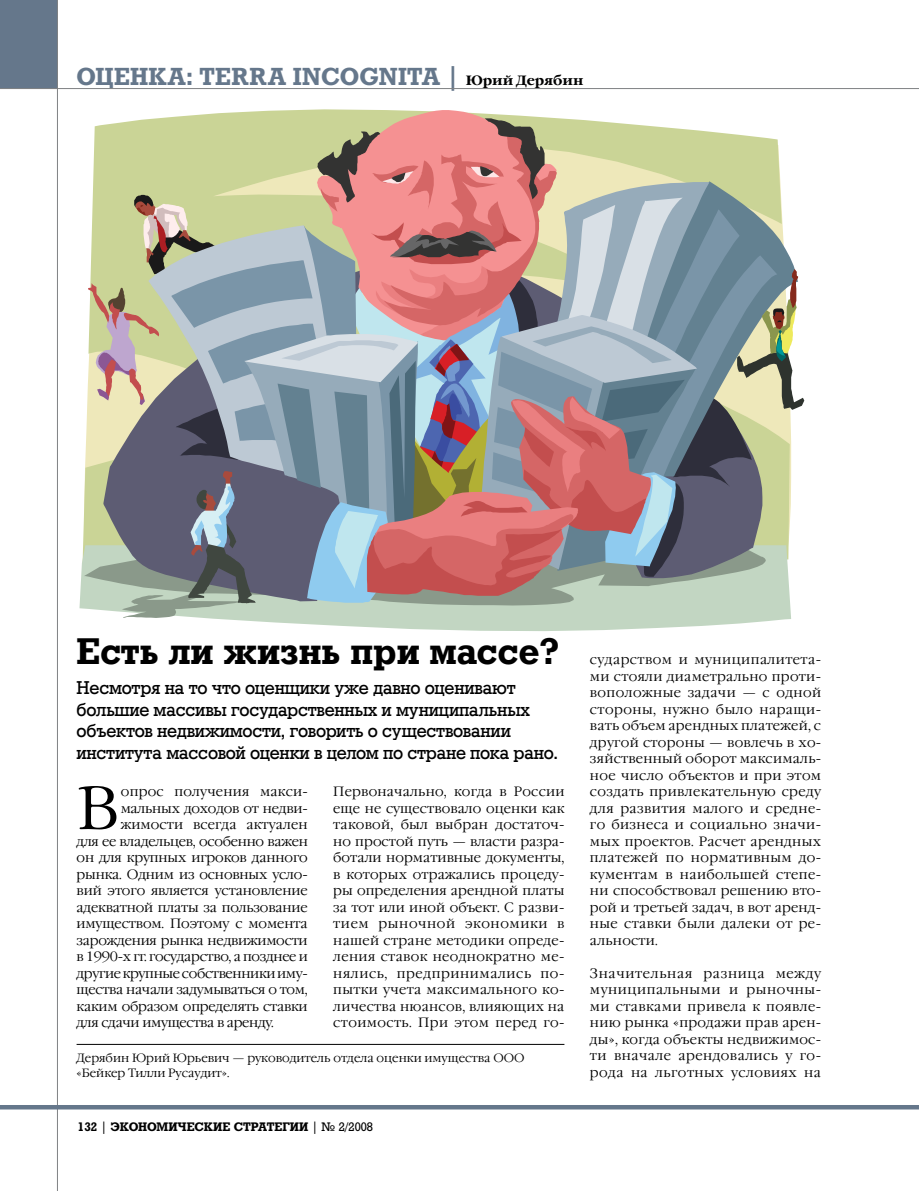
<style>
.page{position:relative;width:919px;height:1191px;background:#fff}
.page>*{position:absolute;margin:0;border:0;box-sizing:border-box;transform-origin:0 0}
.t1{font:300 60.6px "Garamond C";color:#000}
.t2{font:700 36px "Rodeo";color:#000}
.t3{font:700 24px "Rodeo";letter-spacing:.01em;color:#65778b}
.t4{font:18px/21.6px "Rodeo";letter-spacing:-.01em;color:#000}
.t5{font:300 13.5px/16.5px "Garamond C";letter-spacing:-.01em;color:#000;text-align:justify}
.t6{font:300 13.5px "Garamond C";letter-spacing:.01em;color:#000}
.t7{font:300 13.5px "Garamond C";letter-spacing:.015em;color:#000}
.t8{font:300 12px/15px "Garamond C";color:#000}
.t9{font:700 12px "Rodeo";color:#000}
.s1{font-family:"Garamond C";font-size:13.5px;color:#000}
.s2{font-weight:400}
</style>
<div class="page">
<div style="left:0;top:0;width:58px;height:89px;background:#65778b"></div>
<hr style="left:57px;top:0;width:1px;height:1191px;background:#808284">
<hr style="left:0;top:88px;width:918px;height:1px;background:#808284">
<hr style="left:0;top:1105px;width:918px;height:4px;background:#65778b">
<hr style="left:77px;top:1044px;width:487px;height:1px;background:#000">
<svg style="left:83px;top:109px;width:290px;height:436px"></svg>
<svg style="left:79px;top:545px;width:712px;height:86px;fill:#c2d6c2"></svg>
<svg style="left:317px;top:110px;width:236px;height:8px;fill:#d1d496"></svg>
<svg style="left:88px;top:118px;width:716px;height:500px;background:#a8a09a"></svg>
<h3 class="t3" style="left:77px;top:62px;width:508px">ОЦЕНКА: TERRA INCOGNITA | <span class="s1">Юрий Дерябин</span></h3>
<h2 class="t2" style="left:77px;top:629px;width:484px">ЕСТЬ ЛИ ЖИЗНЬ ПРИ МАССЕ?</h2>
<h3 class="t4" style="left:77px;top:677px;width:483px">Несмотря на то что оценщики уже давно оценивают большие массивы государственных и муниципальных объектов недвижимости, говорить о существовании института массовой оценки в целом по стране пока рано.</h3>
<p class="t5" style="left:333px;top:784px;width:233px">Первоначально, когда в России еще не существовало оценки как таковой, был выбран достаточ&shy;но простой путь — власти разра&shy;ботали нормативные документы, в которых отражались процеду&shy;ры определения арендной платы за тот или иной объект. С разви&shy;тием рыночной экономики в нашей стране методики опреде&shy;ления ставок неоднократно ме&shy;нялись, предпринимались по&shy;пытки учета максимального ко&shy;личества нюансов, влияющих на стоимость. При этом перед го-</p>
<h1 class="t1" style="left:77px;top:775px;width:44px">В</h1>
<p class="t7" style="left:121px;top:784px;width:188px">опрос получения макси-</p>
<p class="t5" style="left:121px;top:800px;width:188px">мальных доходов от недви-</p>
<p class="t6" style="left:121px;top:817px;width:188px">жимости всегда актуален</p>
<p class="t5" style="left:77px;top:833px;width:233px">для ее владельцев, особенно важен</p>
<p class="t5" style="left:77px;top:850px;width:233px">он для крупных игроков данного</p>
<p class="t5" style="left:77px;top:866px;width:233px">рынка. Одним из основных усло-</p>
<p class="t5" style="left:77px;top:883px;width:232px">вий этого является установление</p>
<p class="t5" style="left:77px;top:899px;width:232px">адекватной платы за пользование</p>
<p class="t5" style="left:77px;top:916px;width:232px">имуществом. Поэтому с момента</p>
<p class="t5" style="left:77px;top:932px;width:232px">зарождения рынка недвижимости</p>
<p class="t5" style="left:77px;top:949px;width:233px">в 1990-х гг. государство, а позднее и</p>
<p class="t5" style="left:77px;top:965px;width:233px">другие крупные собственники иму-</p>
<p class="t5" style="left:77px;top:982px;width:233px">щества начали задумываться о том,</p>
<p class="t5" style="left:77px;top:998px;width:232px">каким образом определять ставки</p>
<p class="t5" style="left:77px;top:1015px;width:199px">для сдачи имущества в аренду.</p>
<p class="t8" style="left:77px;top:1050px;width:449px">Дерябин Юрий Юрьевич — руководитель отдела оценки имущества ООО «Бейкер Тилли Русаудит».</p>
<p class="t9" style="left:78px;top:1119px;width:296px">132 <span class="s2">|</span> ЭКОНОМИЧЕСКИЕ СТРАТЕГИИ <span class="s2">| № 2/2008</span></p>
<p class="t5" style="left:590px;top:652px;width:233px">сударством и муниципалитета&shy;ми стояли диаметрально проти&shy;воположные задачи — с одной стороны, нужно было наращи&shy;вать объем арендных платежей, с другой стороны — вовлечь в хо&shy;зяйственный оборот максималь&shy;ное число объектов и при этом создать привлекательную среду для развития малого и средне&shy;го бизнеса и социально значи&shy;мых проектов. Расчет арендных платежей по нормативным до&shy;кументам в наибольшей степе&shy;ни способствовал решению вто&shy;рой и третьей задач, в вот аренд&shy;ные ставки были далеки от ре&shy;альности.</p>
<p class="t5" style="left:590px;top:965px;width:233px">Значительная разница между муниципальными и рыночны&shy;ми ставками привела к появле&shy;нию рынка «продажи прав арен&shy;ды», когда объекты недвижимос&shy;ти вначале арендовались у го&shy;рода на льготных условиях на</p>
</div>
